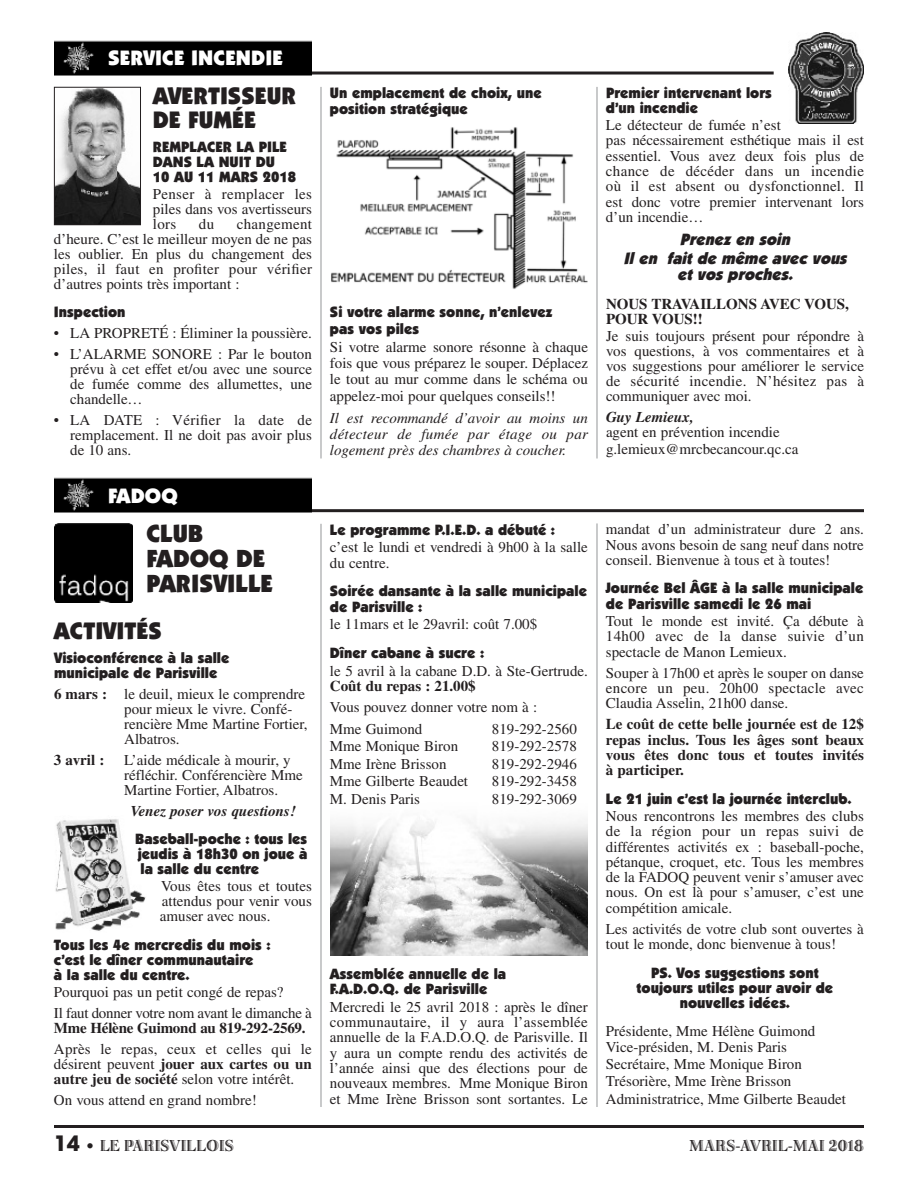
<style>
.page{position:relative;width:918px;height:1188px;background:#fff}
.page>*{position:absolute;margin:0;border:0;box-sizing:border-box;transform-origin:0 0}
.t1{font:900 24.9px/24.9px "Itc Kabel";color:#231f20}
.t2{font:900 24px/24px "Itc Kabel";color:#231f20}
.t3{font:900 21px "Itc Kabel";letter-spacing:.005em;color:#fff}
.t4{font:italic 900 16.5px/18.6px "Itc Kabel";color:#231f20;text-align:center}
.t5{font:16.5px "Bertie Plain";color:#231f20}
.t6{font:15px/15.3px "Times";color:#231f20;text-align:justify}
.t7{font:900 15px/15px "Itc Kabel";color:#231f20}
.t8{font:700 15px/15.3px "Times";color:#231f20;text-align:justify}
.t9{font:italic 15px/16.2px "Times";color:#231f20;text-align:justify}
.t10{font:italic 700 15px "Times";color:#231f20}
.s1{font-weight:700}
.s2{font-family:"Avant Garde";font-weight:700;font-size:21px}
.s3{font-family:"Frutiger";font-weight:900;font-style:italic;font-size:15px}
</style>
<div class="page">
<img style="left:330px;top:821px;width:258px;height:134px">
<hr style="left:54px;top:1125px;width:810px;height:3px;background:#231f20">
<hr style="left:54px;top:509px;width:810px;height:3px;background:#231f20">
<img style="left:54px;top:477px;width:258px;height:36px">
<hr style="left:321px;top:524px;width:1px;height:583px;background:#939598">
<hr style="left:597px;top:523px;width:1px;height:584px;background:#939598">
<hr style="left:54px;top:72px;width:720px;height:3px;background:#231f20">
<img style="left:54px;top:40px;width:258px;height:36px">
<img style="left:331px;top:127px;width:257px;height:162px">
<hr style="left:321px;top:87px;width:1px;height:371px;background:#939598">
<hr style="left:597px;top:87px;width:1px;height:371px;background:#939598">
<img style="left:56px;top:89px;width:83px;height:134px">
<div style="left:54px;top:87px;width:87px;height:138px;border:1px solid #231f20"></div>
<img style="left:789px;top:33px;width:74px;height:91px">
<img style="left:54px;top:524px;width:78px;height:78px">
<img style="left:55px;top:819px;width:91px;height:112px">
<h3 class="t3" style="left:108px;top:50px;width:176px">SERVICE INCENDIE</h3>
<h2 class="t2" style="left:153px;top:86px;width:145px">AVERTISSEUR<br>DE FUMÉE</h2>
<p class="t7" style="left:153px;top:140px;width:145px">REMPLACER LA PILE<br>DANS LA NUIT DU<br>10 AU 11 MARS 2018</p>
<p class="t6" style="left:153px;top:188px;width:161px">Penser à remplacer les piles dans vos avertisseurs lors</p>
<p class="t6" style="left:54px;top:218px;width:260px;text-indent:183px">changement d’heure. C’est le meilleur moyen de ne pas les oublier. En plus du changement des piles, il faut en profiter pour vérifier d’autres points très important :</p>
<p class="t7" style="left:54px;top:306px;width:73px">Inspection</p>
<p class="t6" style="left:54px;top:327px;width:259px">• LA PROPRETÉ : Éliminer la poussière.</p>
<p class="t6" style="left:70px;top:348px;width:243px;text-indent:-16px">• L’ALARME SONORE : Par le bouton prévu à cet effet et/ou avec une source de fumée comme des allumettes, une chandelle…</p>
<p class="t6" style="left:70px;top:414px;width:243px;text-indent:-16px">• LA DATE : Vérifier la date de remplacement. Il ne doit pas avoir plus de 10 ans.</p>
<p class="t6" style="left:199px;top:218px;width:17px">du</p>
<h3 class="t3" style="left:108px;top:488px;width:71px">FADOQ</h3>
<h1 class="t1" style="left:146px;top:523px;width:128px">CLUB<br>FADOQ DE<br>PARISVILLE</h1>
<h2 class="t2" style="left:54px;top:621px;width:110px">ACTIVITÉS</h2>
<p class="t7" style="left:54px;top:652px;width:177px">Visioconférence à la salle municipale de Parisville</p>
<p class="t6" style="left:124px;top:688px;width:185px;text-align:left;text-indent:-70px"><span class="s1">6 mars :</span> le deuil, mieux le comprendre pour mieux le vivre. Confé&shy;rencière Mme Martine Fortier,<br>Albatros.</p>
<p class="t8" style="left:54px;top:754px;width:52px">3 avril :</p>
<p class="t6" style="left:124px;top:754px;width:180px;text-align:left">L’aide médicale à mourir, y réfléchir. Conférencière Mme<br>Martine Fortier, Albatros.</p>
<p class="t10" style="left:130px;top:805px;width:167px">Venez poser vos questions!</p>
<p class="t7" style="left:135px;top:833px;width:174px;text-align:justify">Baseball-poche : tous les jeudis à 18h30 on joue à la salle du centre</p>
<p class="t6" style="left:160px;top:880px;width:154px">Vous êtes tous et toutes attendus pour venir vous amuser avec nous.</p>
<p class="t7" style="left:54px;top:938px;width:218px">Tous les 4e mercredis du mois : c’est le dîner communautaire<br>à la salle du centre.</p>
<p class="t6" style="left:54px;top:983px;width:260px;line-height:21px">Pourquoi pas un petit congé de repas?<br>Il faut donner votre nom avant le dimanche à</p>
<p class="t8" style="left:54px;top:1022px;width:253px">Mme Hélène Guimond au 819-292-2569.</p>
<p class="t6" style="left:54px;top:1043px;width:260px">Après le repas, ceux et celles qui le désirent peuvent <span class="s1">jouer aux cartes ou un autre jeu de société</span> selon votre intérêt.</p>
<p class="t6" style="left:54px;top:1094px;width:204px">On vous attend en grand nombre!</p>
<p class="t7" style="left:330px;top:86px;width:213px;line-height:16.2px">Un emplacement de choix, une position stratégique</p>
<p class="t7" style="left:330px;top:305px;width:224px;line-height:16.2px">Si votre alarme sonne, n’enlevez pas vos piles</p>
<p class="t6" style="left:330px;top:340px;width:260px;line-height:16.2px">Si votre alarme sonore résonne à chaque fois que vous préparez le souper. Déplacez le tout au mur comme dans le schéma ou appelez-moi pour quelques conseils!!</p>
<p class="t9" style="left:330px;top:411px;width:260px">Il est recommandé d’avoir au moins un détecteur de fumée par étage ou par logement près des chambres à coucher.</p>
<p class="t7" style="left:606px;top:86px;width:167px">Premier intervenant lors d’un incendie</p>
<p class="t6" style="left:606px;top:119px;width:260px;text-align:left">Le détecteur de fumée n’est<br>pas nécessairement esthétique mais il est essentiel. Vous avez deux fois plus de chance de décéder dans un incendie où il est absent ou dysfonctionnel. Il est donc votre premier intervenant lors d’un incendie…</p>
<p class="t4" style="left:623px;top:231px;width:228px">Prenez en soin<br>Il en fait de même avec vous</p>
<p class="t4" style="left:677px;top:267px;width:120px">et vos proches.</p>
<p class="t8" style="left:606px;top:298px;width:244px">NOUS TRAVAILLONS AVEC VOUS,<br>POUR VOUS!!</p>
<p class="t6" style="left:606px;top:330px;width:260px">Je suis toujours présent pour répondre à vos questions, à vos commentaires et à vos suggestions pour améliorer le service de sécurité incendie. N’hésitez pas à communiquer avec moi.</p>
<p class="t10" style="left:606px;top:411px;width:89px">Guy Lemieux,</p>
<p class="t6" style="left:606px;top:425px;width:194px;line-height:17.1px">agent en prévention incendie g.lemieux@mrcbecancour.qc.ca</p>
<p class="t7" style="left:330px;top:523px;width:227px">Le programme P.I.E.D. a débuté :</p>
<p class="t6" style="left:330px;top:541px;width:260px">c’est le lundi et vendredi à 9h00 à la salle du centre.</p>
<p class="t7" style="left:330px;top:585px;width:259px">Soirée dansante à la salle municipale de Parisville :</p>
<p class="t6" style="left:330px;top:618px;width:209px">le 11mars et le 29avril: coût 7.00$</p>
<p class="t7" style="left:330px;top:647px;width:156px">Dîner cabane à sucre :</p>
<p class="t6" style="left:330px;top:664px;width:259px">le 5 avril à la cabane D.D. à Ste-Gertrude.</p>
<p class="t8" style="left:330px;top:680px;width:147px">Coût du repas : 21.00$</p>
<p class="t6" style="left:330px;top:698px;width:209px;line-height:21.3px">Vous pouvez donner votre nom à :<br>Mme Guimond</p>
<p class="t6" style="left:492px;top:722px;width:86px">819-292-2560</p>
<p class="t6" style="left:330px;top:740px;width:130px">Mme Monique Biron</p>
<p class="t6" style="left:492px;top:740px;width:86px">819-292-2578</p>
<p class="t6" style="left:330px;top:757px;width:118px">Mme Irène Brisson</p>
<p class="t6" style="left:492px;top:757px;width:86px">819-292-2946</p>
<p class="t6" style="left:330px;top:775px;width:140px">Mme Gilberte Beaudet</p>
<p class="t6" style="left:492px;top:775px;width:86px">819-292-3458</p>
<p class="t6" style="left:330px;top:793px;width:92px">M. Denis Paris</p>
<p class="t6" style="left:492px;top:793px;width:86px">819-292-3069</p>
<p class="t7" style="left:330px;top:967px;width:178px">Assemblée annuelle de la<br>F.A.D.O.Q. de Parisville</p>
<p class="t6" style="left:330px;top:1000px;width:260px">Mercredi le 25 avril 2018 : après le dîner communautaire, il y aura l’assemblée annuelle de la F.A.D.O.Q. de Parisville. Il y aura un compte rendu des activités de l’année ainsi que des élections pour de nouveaux membres. Mme Monique Biron et Mme Irène Brisson sont sortantes. Le</p>
<p class="t6" style="left:606px;top:523px;width:260px">mandat d’un administrateur dure 2 ans.<br>Nous avons besoin de sang neuf dans notre conseil. Bienvenue à tous et à toutes!</p>
<p class="t7" style="left:606px;top:582px;width:259px">Journée Bel ÂGE à la salle municipale de Parisville samedi le 26 mai</p>
<p class="t6" style="left:606px;top:615px;width:260px">Tout le monde est invité. Ça débute à 14h00 avec de la danse suivie d’un spectacle de Manon Lemieux.</p>
<p class="t6" style="left:606px;top:667px;width:260px">Souper à 17h00 et après le souper on danse encore un peu. 20h00 spectacle avec Claudia Asselin, 21h00 danse.</p>
<p class="t8" style="left:606px;top:718px;width:260px">Le coût de cette belle journée est de 12$ repas inclus. Tous les âges sont beaux vous êtes donc tous et toutes invités à participer.</p>
<p class="t7" style="left:606px;top:792px;width:247px">Le 21 juin c’est la journée interclub.</p>
<p class="t6" style="left:606px;top:810px;width:260px">Nous rencontrons les membres des clubs de la région pour un repas suivi de différentes activités ex : baseball-poche, pétanque, croquet, etc. Tous les membres de la FADOQ peuvent venir s’amuser avec nous. On est là pour s’amuser, c’est une compétition amicale.</p>
<p class="t6" style="left:606px;top:923px;width:260px">Les activités de votre club sont ouvertes à tout le monde, donc bienvenue à tous!</p>
<p class="t7" style="left:637px;top:966px;width:198px;text-align:center">PS. Vos suggestions sont toujours utiles pour avoir de nouvelles idées.</p>
<p class="t6" style="left:606px;top:1025px;width:211px">Présidente, Mme Hélène Guimond<br>Vice-présiden, M. Denis Paris</p>
<p class="t6" style="left:606px;top:1057px;width:242px;line-height:17.4px;text-align:left">Secrétaire, Mme Monique Biron<br>Trésorière, Mme Irène Brisson<br>Administratrice, Mme Gilberte Beaudet</p>
<p class="t5" style="left:54px;top:1140px;width:181px"><span class="s2">14</span> <span class="s3">•</span> LE PARISVILLOIS</p>
<p class="t5" style="left:689px;top:1140px;width:176px">MARS-AVRIL-MAI 2018</p>
</div>
